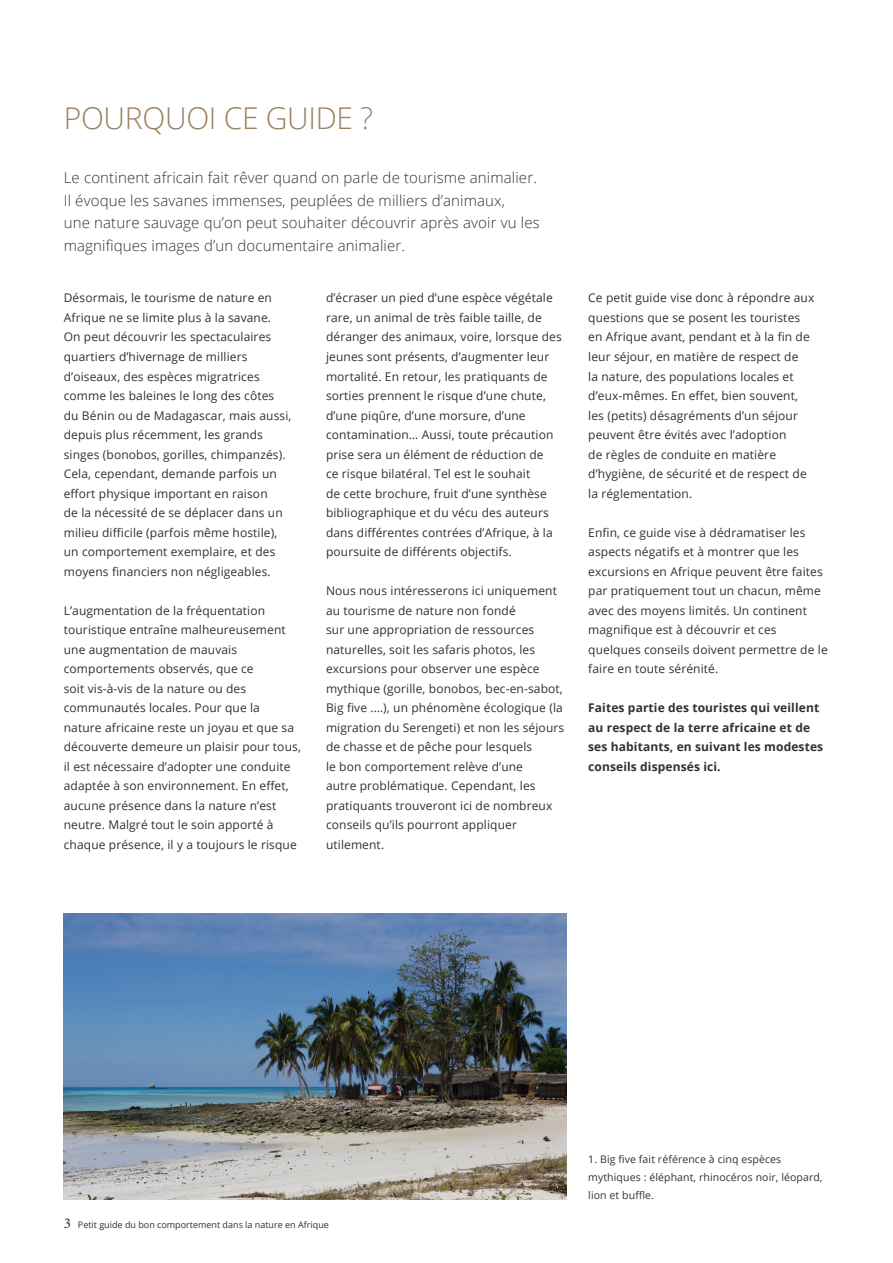
<style>
.page{position:relative;width:893px;height:1263px;background:#fff}
.page>*{position:absolute;margin:0;border:0;box-sizing:border-box;transform-origin:0 0}
.t1{font:300 30px "Open Sans";letter-spacing:-.01em;color:#998162}
.t2{font:300 15px/22.5px "Open Sans";letter-spacing:.01em;color:#382e30}
.t3{font:12px/19.5px "Open Sans";letter-spacing:.01em;color:#382e30}
.t4{font:700 12px/19.5px "Open Sans";letter-spacing:.01em;color:#382e30}
.t5{font:10.5px/18px "Open Sans";letter-spacing:.01em;color:#382e30}
.t6{font:9px "Open Sans";color:#382e30}
.s1{font-family:"Minion Pro";font-size:15px}
</style>
<div class="page">
<img style="left:64px;top:913px;width:503px;height:286px">
<p class="t1" style="left:64px;top:98px;width:311px">POURQUOI CE GUIDE ?</p>
<p class="t2" style="left:64px;top:166px;width:477px">Le continent africain fait rêver quand on parle de tourisme animalier.<br>Il évoque les savanes immenses, peuplées de milliers d’animaux,<br>une nature sauvage qu’on peut souhaiter découvrir après avoir vu les magnifiques images d’un documentaire animalier.</p>
<p class="t3" style="left:64px;top:288px;width:229px">Désormais, le tourisme de nature en Afrique ne se limite plus à la savane.<br>On peut découvrir les spectaculaires quartiers d’hivernage de milliers d’oiseaux, des espèces migratrices comme les baleines le long des côtes du Bénin ou de Madagascar, mais aussi, depuis plus récemment, les grands singes (bonobos, gorilles, chimpanzés).<br>Cela, cependant, demande parfois un effort physique important en raison<br>de la nécessité de se déplacer dans un milieu difficile (parfois même hostile), un comportement exemplaire, et des moyens financiers non négligeables.</p>
<p class="t3" style="left:64px;top:600px;width:239px">L’augmentation de la fréquentation touristique entraîne malheureusement une augmentation de mauvais comportements observés, que ce<br>soit vis‑à‑vis de la nature ou des communautés locales. Pour que la<br>nature africaine reste un joyau et que sa découverte demeure un plaisir pour tous, il est nécessaire d’adopter une conduite adaptée à son environnement. En effet, aucune présence dans la nature n’est neutre. Malgré tout le soin apporté à chaque présence, il y a toujours le risque</p>
<p class="t3" style="left:326px;top:288px;width:237px">d’écraser un pied d’une espèce végétale rare, un animal de très faible taille, de déranger des animaux, voire, lorsque des jeunes sont présents, d’augmenter leur mortalité. En retour, les pratiquants de sorties prennent le risque d’une chute, d’une piqûre, d’une morsure, d’une contamination… Aussi, toute précaution prise sera un élément de réduction de<br>ce risque bilatéral. Tel est le souhait<br>de cette brochure, fruit d’une synthèse bibliographique et du vécu des auteurs dans différentes contrées d’Afrique, à la poursuite de différents objectifs.</p>
<p class="t3" style="left:326px;top:581px;width:240px">Nous nous intéresserons ici uniquement au tourisme de nature non fondé<br>sur une appropriation de ressources naturelles, soit les safaris photos, les excursions pour observer une espèce mythique (gorille, bonobos, bec-en-sabot, Big five .…), un phénomène écologique (la migration du Serengeti) et non les séjours de chasse et de pêche pour lesquels<br>le bon comportement relève d’une<br>autre problématique. Cependant, les pratiquants trouveront ici de nombreux conseils qu’ils pourront appliquer utilement.</p>
<p class="t3" style="left:588px;top:288px;width:228px">Ce petit guide vise donc à répondre aux questions que se posent les touristes en Afrique avant, pendant et à la fin de leur séjour, en matière de respect de<br>la nature, des populations locales et d’eux-mêmes. En effet, bien souvent, les (petits) désagréments d’un séjour peuvent être évités avec l’adoption<br>de règles de conduite en matière d’hygiène, de sécurité et de respect de la réglementation.</p>
<p class="t3" style="left:588px;top:522px;width:241px">Enfin, ce guide vise à dédramatiser les aspects négatifs et à montrer que les excursions en Afrique peuvent être faites par pratiquement tout un chacun, même avec des moyens limités. Un continent magnifique est à découvrir et ces quelques conseils doivent permettre de le faire en toute sérénité.</p>
<p class="t4" style="left:588px;top:698px;width:236px">Faites partie des touristes qui veillent au respect de la terre africaine et de ses habitants, en suivant les modestes conseils dispensés ici.</p>
<p class="t6" style="left:64px;top:1218px;width:267px"><span class="s1">3</span> Petit guide du bon comportement dans la nature en Afrique</p>
<p class="t5" style="left:588px;top:1150px;width:236px">1. Big five fait référence à cinq espèces mythiques : éléphant, rhinocéros noir, léopard, lion et buffle.</p>
</div>
